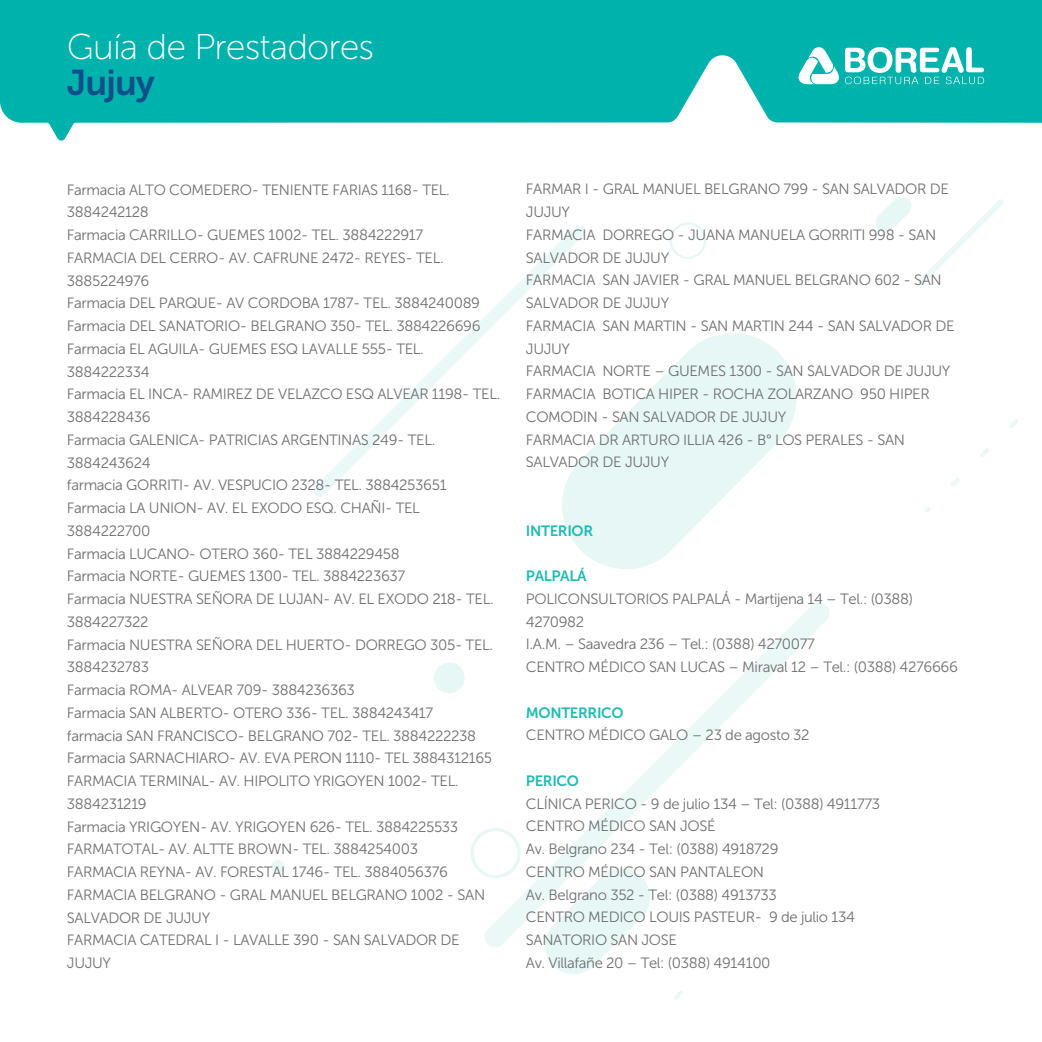
<style>
.page{position:relative;width:1042px;height:1042px;background:#fff}
.page>*{position:absolute;margin:0;border:0;box-sizing:border-box;transform-origin:0 0}
.t1{font:35.7px "Museo Sans 100";letter-spacing:-.025em;color:#fff}
.t2{font:35.7px "Museo Sans 700";letter-spacing:-.025em;color:#114e8c}
.t3{font:14.88px/22.8px "Museo Sans 300";letter-spacing:-.025em;color:#6e6f72}
.t4{font:14.88px "Museo Sans 700";letter-spacing:-.025em;color:#1fbbb2}
</style>
<div class="page">
<svg style="left:918px;top:199px;width:86px;height:86px"></svg>
<svg style="left:314px;top:225px;width:271px;height:272px"></svg>
<svg style="left:674px;top:991px;width:9px;height:9px"></svg>
<svg style="left:925px;top:419px;width:92px;height:94px"></svg>
<svg style="left:545px;top:947px;width:67px;height:27px"></svg>
<svg style="left:876px;top:196px;width:35px;height:36px"></svg>
<div style="left:271px;top:859px;width:14px;height:14px;background:#eaf8f8;border-radius:50%"></div>
<svg style="left:485px;top:603px;width:344px;height:344px"></svg>
<svg style="left:471px;top:828px;width:50px;height:50px"></svg>
<svg style="left:670px;top:222px;width:36px;height:37px"></svg>
<div style="left:434px;top:662px;width:31px;height:31px;background:#e6f7f6;border-radius:50%"></div>
<svg style="left:556px;top:327px;width:241px;height:242px;fill:#e6f7f6"></svg>
<svg style="left:0;top:0;width:1042px;height:141px;fill:#00b2ac"></svg>
<svg style="left:798px;top:47px;width:41px;height:37px"></svg>
<svg style="left:845px;top:47px;width:139px;height:37px"></svg>
<h1 class="t1" style="left:67px;top:28px;width:309px">Guía de Prestadores</h1>
<h1 class="t2" style="left:67px;top:63px;width:89px">Jujuy</h1>
<p class="t3" style="left:67px;top:178px;width:435px">Farmacia ALTO COMEDERO- TENIENTE FARIAS 1168- TEL.<br>3884242128<br>Farmacia CARRILLO- GUEMES 1002- TEL. 3884222917<br>FARMACIA DEL CERRO- AV. CAFRUNE 2472- REYES- TEL.<br>3885224976<br>Farmacia DEL PARQUE- AV CORDOBA 1787- TEL. 3884240089<br>Farmacia DEL SANATORIO- BELGRANO 350- TEL. 3884226696<br>Farmacia EL AGUILA- GUEMES ESQ LAVALLE 555- TEL.<br>3884222334<br>Farmacia EL INCA- RAMIREZ DE VELAZCO ESQ ALVEAR 1198- TEL.<br>3884228436<br>Farmacia GALENICA- PATRICIAS ARGENTINAS 249- TEL.<br>3884243624<br>farmacia GORRITI- AV. VESPUCIO 2328- TEL. 3884253651<br>Farmacia LA UNION- AV. EL EXODO ESQ. CHAÑI- TEL 3884222700<br>Farmacia LUCANO- OTERO 360- TEL 3884229458<br>Farmacia NORTE- GUEMES 1300- TEL. 3884223637<br>Farmacia NUESTRA SEÑORA DE LUJAN- AV. EL EXODO 218- TEL.<br>3884227322<br>Farmacia NUESTRA SEÑORA DEL HUERTO- DORREGO 305- TEL.<br>3884232783<br>Farmacia ROMA- ALVEAR 709- 3884236363<br>Farmacia SAN ALBERTO- OTERO 336- TEL. 3884243417<br>farmacia SAN FRANCISCO- BELGRANO 702- TEL. 3884222238<br>Farmacia SARNACHIARO- AV. EVA PERON 1110- TEL 3884312165<br>FARMACIA TERMINAL- AV. HIPOLITO YRIGOYEN 1002- TEL.<br>3884231219<br>Farmacia YRIGOYEN- AV. YRIGOYEN 626- TEL. 3884225533<br>FARMATOTAL- AV. ALTTE BROWN- TEL. 3884254003<br>FARMACIA REYNA- AV. FORESTAL 1746- TEL. 3884056376<br>FARMACIA BELGRANO - GRAL MANUEL BELGRANO 1002 - SAN SALVADOR DE JUJUY<br>FARMACIA CATEDRAL I - LAVALLE 390 - SAN SALVADOR DE JUJUY</p>
<p class="t3" style="left:526px;top:178px;width:430px">FARMAR I - GRAL MANUEL BELGRANO 799 - SAN SALVADOR DE JUJUY<br>FARMACIA DORREGO - JUANA MANUELA GORRITI 998 - SAN SALVADOR DE JUJUY<br>FARMACIA SAN JAVIER - GRAL MANUEL BELGRANO 602 - SAN SALVADOR DE JUJUY<br>FARMACIA SAN MARTIN - SAN MARTIN 244 - SAN SALVADOR DE JUJUY<br>FARMACIA NORTE – GUEMES 1300 - SAN SALVADOR DE JUJUY FARMACIA BOTICA HIPER - ROCHA ZOLARZANO 950 HIPER COMODIN - SAN SALVADOR DE JUJUY<br>FARMACIA DR ARTURO ILLIA 426 - B° LOS PERALES - SAN SALVADOR DE JUJUY</p>
<p class="t4" style="left:526px;top:522px;width:69px">INTERIOR</p>
<p class="t4" style="left:526px;top:568px;width:62px">PALPALÁ</p>
<p class="t3" style="left:526px;top:587px;width:433px">POLICONSULTORIOS PALPALÁ - Martijena 14 – Tel.: (0388)<br>4270982<br>I.A.M. – Saavedra 236 – Tel.: (0388) 4270077<br>CENTRO MÉDICO SAN LUCAS – Miraval 12 – Tel.: (0388) 4276666</p>
<p class="t4" style="left:526px;top:704px;width:99px">MONTERRICO</p>
<p class="t3" style="left:526px;top:724px;width:285px">CENTRO MÉDICO GALO – 23 de agosto 32</p>
<p class="t4" style="left:526px;top:772px;width:55px">PERICO</p>
<p class="t3" style="left:526px;top:792px;width:356px">CLÍNICA PERICO - 9 de julio 134 – Tel: (0388) 4911773<br>CENTRO MÉDICO SAN JOSÉ<br>Av. Belgrano 234 - Tel: (0388) 4918729<br>CENTRO MÉDICO SAN PANTALEON<br>Av. Belgrano 352 - Tel: (0388) 4913733<br>CENTRO MEDICO LOUIS PASTEUR- 9 de julio 134<br>SANATORIO SAN JOSE<br>Av. Villafañe 20 – Tel: (0388) 4914100</p>
</div>
